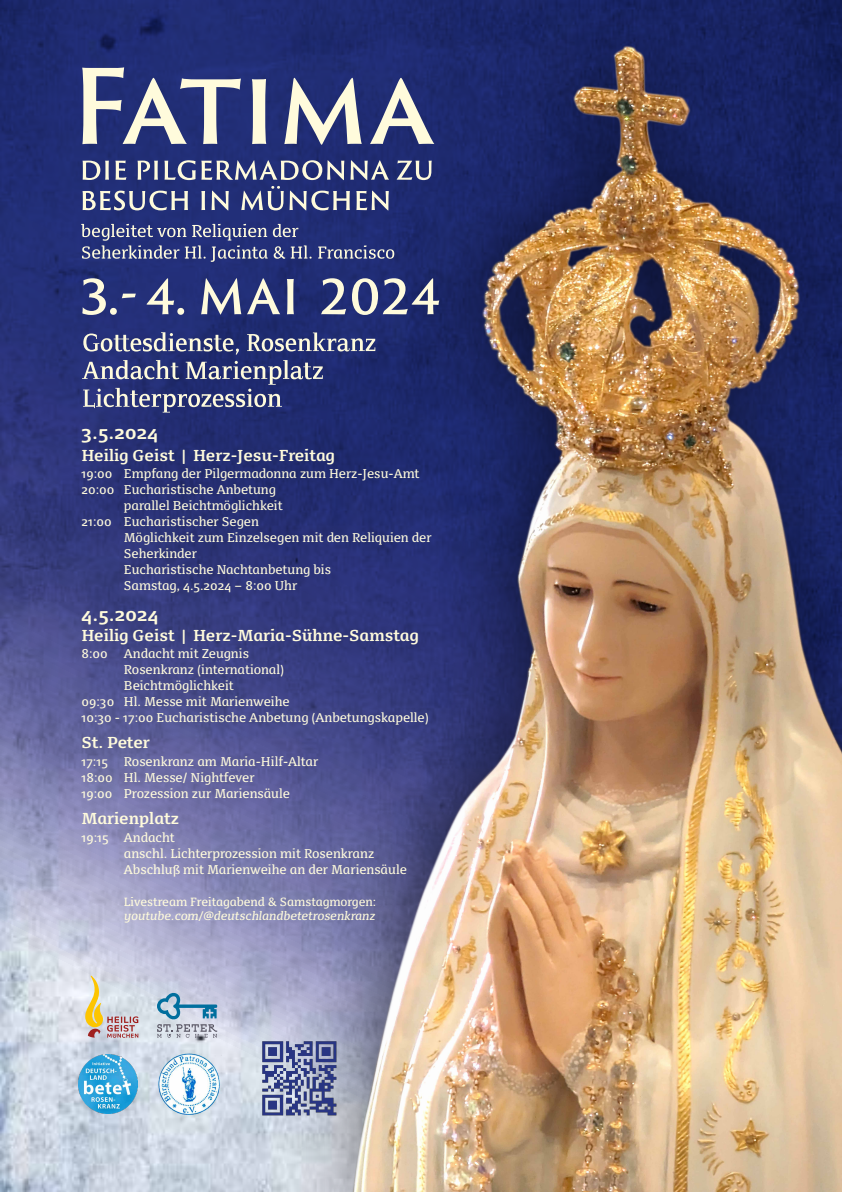
<style>
.page{position:relative;width:842px;height:1192px;background:#fff}
.page>*{position:absolute;margin:0;border:0;box-sizing:border-box;transform-origin:0 0}
.t1{font:700 19.9px "FP Dancer Serif";color:#fffbdc}
.t2{font:700 16.6px "FP Dancer Serif";color:#fffbdc}
.t3{font:13.3px/15.9px "FP Dancer Serif";color:#fffbdc}
.t4{font:italic 12.45px "FP Dancer Serif";letter-spacing:-.005em;color:#fffbdc}
.t5{font:12.45px "FP Dancer Serif";color:#fffbdc}
</style>
<div class="page">
<img style="left:0;top:0;width:273px;height:1192px">
<div style="left:273px;top:0;width:569px;height:1192px;background:#000;opacity:.51"></div>
<img style="left:352px;top:0;width:490px;height:1192px">
<svg style="left:82px;top:67px;width:352px;height:78px;background:#656c94"></svg>
<svg style="left:83px;top:186px;width:306px;height:25px;background:#58608f"></svg>
<svg style="left:83px;top:160px;width:349px;height:20px;background:#656c94"></svg>
<svg style="left:82px;top:278px;width:357px;height:37px;background:#59618f"></svg>
<img style="left:79px;top:1054px;width:59px;height:60px">
<img style="left:157px;top:1051px;width:65px;height:66px">
<svg style="left:85px;top:975px;width:53px;height:63px;background:#d6cab9"></svg>
<svg style="left:157px;top:993px;width:60px;height:45px;background:#a4bbce"></svg>
<img style="left:260px;top:1039px;width:79px;height:79px">
<svg style="left:81px;top:224px;width:313px;height:38px;background:#465088"></svg>
<svg style="left:82px;top:332px;width:293px;height:81px;background:#495185"></svg>
<h1 class="t1" style="left:81px;top:421px;width:78px">3.5.2024</h1>
<p class="t2" style="left:81px;top:446px;width:255px">Heilig Geist | Herz-Jesu-Freitag</p>
<p class="t3" style="left:81px;top:466px;width:339px">19:00 Empfang der Pilgermadonna zum Herz-Jesu-Amt</p>
<p class="t3" style="left:81px;top:482px;width:196px">20:00 Eucharistische Anbetung</p>
<p class="t3" style="left:124px;top:498px;width:160px">parallel Beichtmöglichkeit</p>
<p class="t3" style="left:81px;top:513px;width:179px">21:00 Eucharistischer Segen</p>
<p class="t3" style="left:124px;top:529px;width:309px">Möglichkeit zum Einzelsegen mit den Reliquien der</p>
<p class="t3" style="left:124px;top:545px;width:74px">Seherkinder</p>
<p class="t3" style="left:124px;top:561px;width:209px">Eucharistische Nachtanbetung bis</p>
<p class="t3" style="left:124px;top:577px;width:175px">Samstag, 4.5.2024 – 8:00 Uhr</p>
<h1 class="t1" style="left:81px;top:602px;width:79px">4.5.2024</h1>
<p class="t2" style="left:81px;top:625px;width:339px">Heilig Geist | Herz-Maria-Sühne-Samstag</p>
<p class="t3" style="left:81px;top:645px;width:169px">8:00 Andacht mit Zeugnis</p>
<p class="t3" style="left:124px;top:661px;width:162px">Rosenkranz (international)</p>
<p class="t3" style="left:124px;top:677px;width:111px">Beichtmöglichkeit</p>
<p class="t3" style="left:81px;top:693px;width:210px">09:30 Hl. Messe mit Marienweihe</p>
<p class="t3" style="left:81px;top:709px;width:349px">10:30 - 17:00 Eucharistische Anbetung (Anbetungskapelle)</p>
<p class="t2" style="left:81px;top:733px;width:70px">St. Peter</p>
<p class="t3" style="left:81px;top:753px;width:238px">17:15 Rosenkranz am Maria-Hilf-Altar<br>18:00 Hl. Messe/ Nightfever<br>19:00 Prozession zur Mariensäule</p>
<p class="t2" style="left:81px;top:809px;width:99px">Marienplatz</p>
<p class="t3" style="left:124px;top:829px;width:284px;text-indent:-42px">19:15 Andacht<br>anschl. Lichterprozession mit Rosenkranz<br>Abschluß mit Marienweihe an der Mariensäule</p>
<p class="t5" style="left:124px;top:894px;width:254px">Livestream Freitagabend &amp; Samstagmorgen:</p>
<p class="t4" style="left:124px;top:909px;width:253px">youtube.com/@deutschlandbetetrosenkranz</p>
</div>
